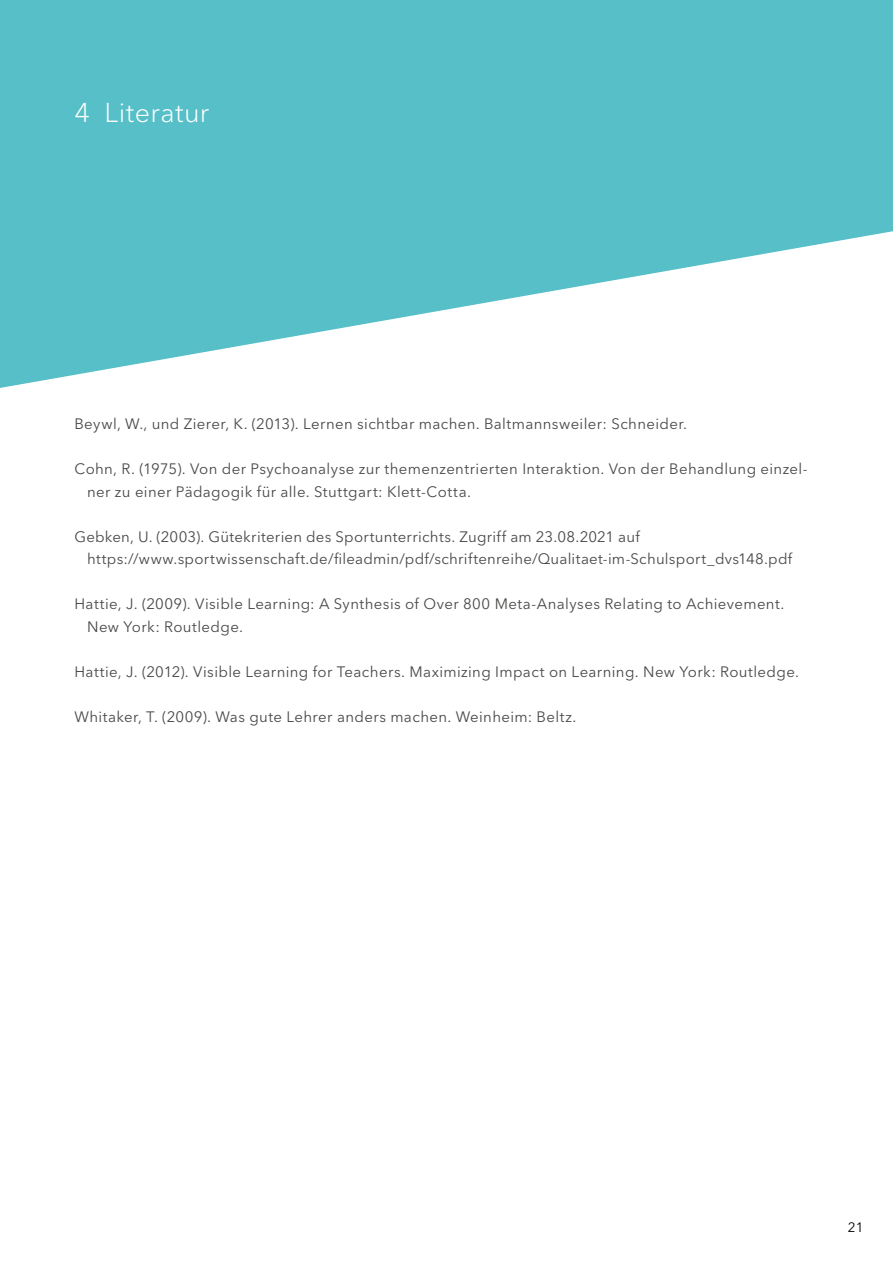
<style>
.page{position:relative;width:893px;height:1263px;background:#fff}
.page>*{position:absolute;margin:0;border:0;box-sizing:border-box;transform-origin:0 0}
.Ü_1{font:300 27px "Avenir Next LT Pro";letter-spacing:.02em;color:#fff}
.Fließtext{font:15px/22.5px "Avenir Next LT Pro";letter-spacing:.025em;color:#494948}
.t1{font:13.5px "Avenir Next LT Pro";color:#000}
</style>
<div class="page">
<svg style="left:0;top:0;width:893px;height:388px;fill:#56bfc7"></svg>
<p class="Ü_1" style="left:74px;top:97px;width:136px">4 Literatur</p>
<p class="Fließtext" style="left:74px;top:413px;width:614px">Beywl, W., und Zierer, K. (2013). Lernen sichtbar machen. Baltmannsweiler: Schneider.</p>
<p class="Fließtext" style="left:87px;top:458px;width:722px;text-indent:-13px">Cohn, R. (1975). Von der Psychoanalyse zur themenzentrierten Interaktion. Von der Behandlung einzel&shy;ner zu einer Pädagogik für alle. Stuttgart: Klett-Cotta.</p>
<p class="Fließtext" style="left:87px;top:525px;width:707px;text-indent:-13px">Gebken, U. (2003). Gütekriterien des Sportunterrichts. Zugriff am 23.08.2021 auf https://www.sportwissenschaft.de/fileadmin/pdf/schriftenreihe/Qualitaet-im-Schulsport_dvs148.pdf</p>
<p class="Fließtext" style="left:87px;top:593px;width:699px;text-indent:-13px">Hattie, J. (2009). Visible Learning: A Synthesis of Over 800 Meta-Analyses Relating to Achievement.<br>New York: Routledge.</p>
<p class="Fließtext" style="left:74px;top:660px;width:726px">Hattie, J. (2012). Visible Learning for Teachers. Maximizing Impact on Learning. New York: Routledge.</p>
<p class="Fließtext" style="left:74px;top:705px;width:503px">Whitaker, T. (2009). Was gute Lehrer anders machen. Weinheim: Beltz.</p>
<p class="t1" style="left:848px;top:1219px;width:17px">21</p>
</div>
